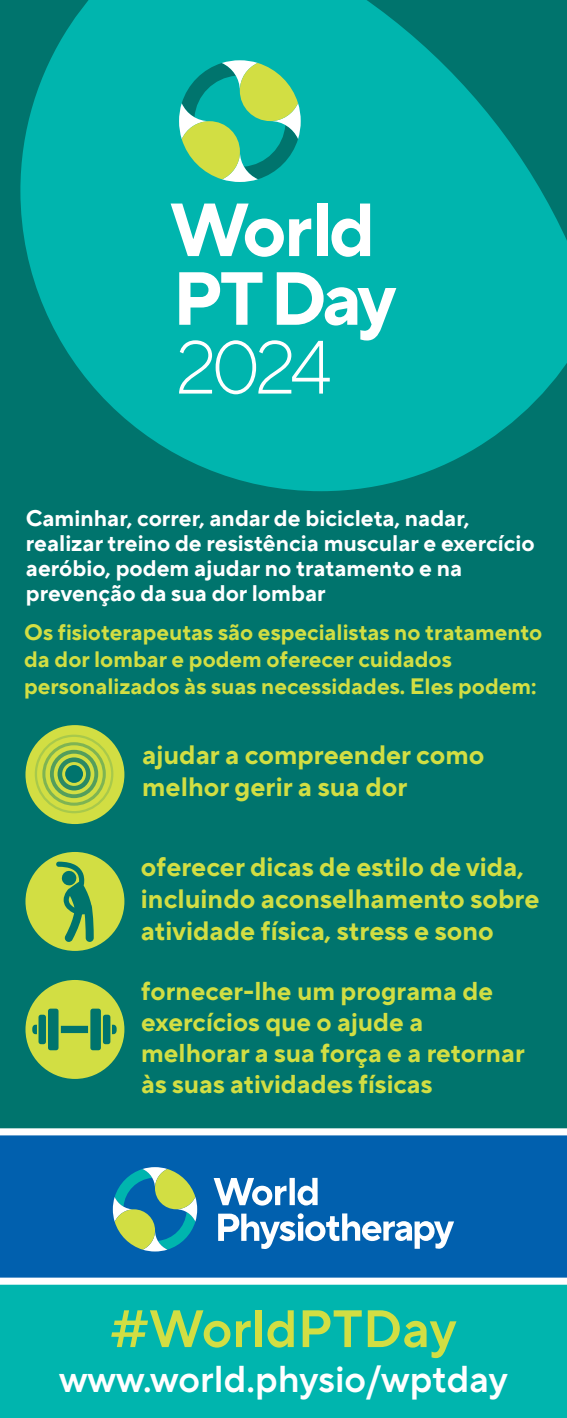
<style>
.page{position:relative;width:567px;height:1418px;background:#fff}
.page>*{position:absolute;margin:0;border:0;box-sizing:border-box;transform-origin:0 0}
.t1{font:600 52.5px "TT Norms Pro";color:#d2de43}
.t2{font:600 37.25px "TT Norms Pro";color:#fff}
.t3{font:700 26.5px/31.8px "TT Norms Pro";color:#d2de43}
.t4{font:700 25.75px/30.9px "TT Norms Pro";color:#d2de43}
.t5{font:700 22.5px/25px "TT Norms Pro";color:#fff}
.t6{font:700 22.25px/26.7px "TT Norms Pro";color:#d2de43}
</style>
<div class="page">
<div style="left:0;top:1259px;width:567px;height:158px;background:#00b5ae"></div>
<div style="left:0;top:472px;width:567px;height:689px;background:#00746d"></div>
<div style="left:0;top:0;width:567px;height:476px;background:#00746d"></div>
<div style="left:0;top:1131px;width:567px;height:150px;background:#0160ae"></div>
<svg style="left:214px;top:1177px;width:72px;height:28px"></svg>
<div style="left:290px;top:1177px;width:5px;height:28px;background:#fff"></div>
<svg style="left:298px;top:1177px;width:20px;height:28px"></svg>
<svg style="left:218px;top:1213px;width:236px;height:35px"></svg>
<svg style="left:113px;top:1167px;width:84px;height:84px"></svg>
<div style="left:0;top:1128px;width:567px;height:7px;background:#fff"></div>
<div style="left:0;top:1277px;width:567px;height:7px;background:#fff"></div>
<div style="left:25px;top:725px;width:99px;height:99px;background:#d2de43;border-radius:50%"></div>
<div style="left:25px;top:852px;width:99px;height:98px;background:#d2de43;border-radius:50%"></div>
<div style="left:25px;top:980px;width:99px;height:98px;background:#d2de43;border-radius:50%"></div>
<svg style="left:20px;top:0;width:547px;height:491px;fill:#00b5ae"></svg>
<svg style="left:179px;top:60px;width:122px;height:122px;background:#59c08a"></svg>
<svg style="left:171px;top:203px;width:140px;height:54px;background:#72d6d2"></svg>
<div style="left:317px;top:203px;width:10px;height:53px;background:#fff"></div>
<svg style="left:331px;top:203px;width:39px;height:54px;background:#8addda"></svg>
<svg style="left:179px;top:272px;width:217px;height:122px;background:#46c9c4"></svg>
<svg style="left:32px;top:1008px;width:85px;height:42px"></svg>
<svg style="left:56px;top:861px;width:38px;height:80px"></svg>
<svg style="left:35px;top:734px;width:78px;height:79px"></svg>
<p class="t5" style="left:26px;top:504px;width:510px">Caminhar, correr, andar de bicicleta, nadar, realizar treino de resistência muscular e exercício aeróbio, podem ajudar no tratamento e na prevenção da sua dor lombar</p>
<p class="t6" style="left:24px;top:617px;width:520px">Os fisioterapeutas são especialistas no tratamento da dor lombar e podem oferecer cuidados personalizados às suas necessidades. Eles podem:</p>
<p class="t3" style="left:142px;top:736px;width:344px">ajudar a compreender como melhor gerir a sua dor</p>
<p class="t3" style="left:141px;top:848px;width:400px">oferecer dicas de estilo de vida, incluindo aconselhamento sobre atividade física, stress e sono</p>
<p class="t4" style="left:141px;top:973px;width:385px">fornecer-lhe um programa de exercícios que o ajude a melhorar a sua força e a retornar às suas atividades físicas</p>
<h1 class="t1" style="left:110px;top:1289px;width:347px">#WorldPTDay</h1>
<h2 class="t2" style="left:59px;top:1351px;width:450px">www.world.physio/wptday</h2>
</div>
